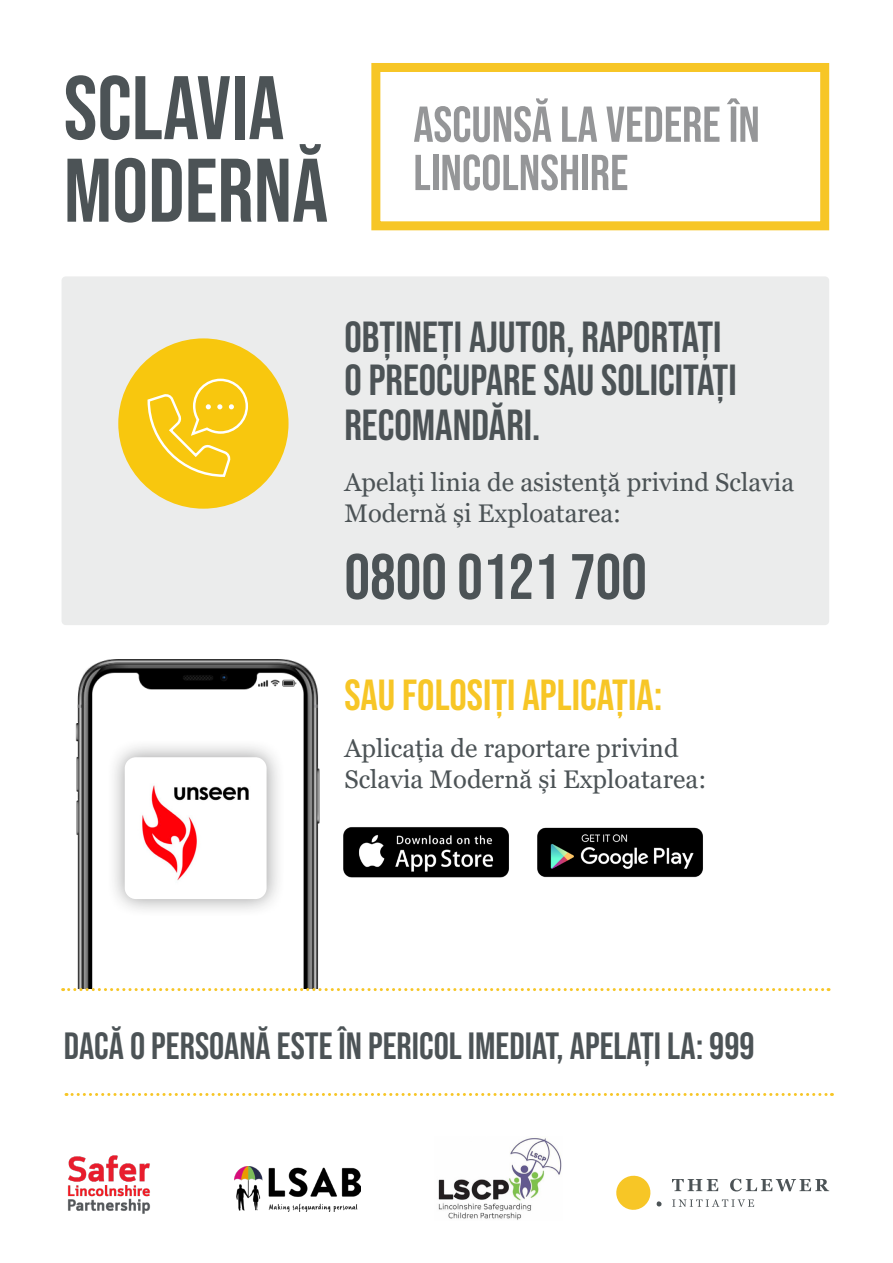
<style>
.page{position:relative;width:893px;height:1263px;background:#fff}
.page>*{position:absolute;margin:0;border:0;box-sizing:border-box;transform-origin:0 0}
.t1{font:90px/82.5px "Bebas Neue";color:#4c5356}
.t2{font:64.05px "Bebas Neue";color:#4c5356}
.t3{font:50.4px/48.3px "Bebas Neue";color:#959698}
.t4{font:43.5px/44.2px "Bebas Neue";color:#4c5356}
.t5{font:43.5px "Bebas Neue";color:#f7c626}
.t6{font:37.95px "Bebas Neue";color:#4c5356}
.t7{font:25.5px/31.3px "Georgia";color:#4c5356}
</style>
<div class="page">
<svg style="left:616px;top:1175px;width:46px;height:35px"></svg>
<svg style="left:672px;top:1179px;width:46px;height:12px"></svg>
<svg style="left:730px;top:1179px;width:99px;height:12px"></svg>
<svg style="left:672px;top:1199px;width:82px;height:8px"></svg>
<img style="left:234px;top:1167px;width:126px;height:44px">
<img style="left:67px;top:1155px;width:84px;height:59px">
<img style="left:438px;top:1137px;width:124px;height:83px">
<img style="left:75px;top:659px;width:245px;height:329px">
<div style="left:62px;top:276px;width:767px;height:349px;background:#ebecec;border-radius:4px"></div>
<div style="left:118px;top:338px;width:171px;height:171px;background:#f8c70e;border-radius:50%"></div>
<div style="left:371px;top:63px;width:458px;height:167px;border:9px solid #f7c626"></div>
<svg style="left:63px;top:988px;width:766px;height:3px"></svg>
<svg style="left:66px;top:1093px;width:766px;height:3px"></svg>
<img style="left:343px;top:827px;width:166px;height:51px">
<img style="left:537px;top:827px;width:166px;height:51px">
<svg style="left:147px;top:378px;width:101px;height:99px"></svg>
<div style="left:106px;top:738px;width:179px;height:180px;background:#1d1e1f;opacity:.45"></div>
<div style="left:125px;top:757px;width:142px;height:142px;background:#fff;border-radius:11px"></div>
<img style="left:142px;top:785px;width:107px;height:96px">
<p class="t1" style="left:64px;top:66px;width:266px">SCLAVIA<br>MODERNĂ</p>
<p class="t3" style="left:413px;top:100px;width:348px">ASCUNSĂ LA VEDERE ÎN<br>LINCOLNSHIRE</p>
<p class="t4" style="left:344px;top:314px;width:394px">OBȚINEȚI AJUTOR, RAPORTAȚI<br>O PREOCUPARE SAU SOLICITAȚI<br>RECOMANDĂRI.</p>
<p class="t7" style="left:344px;top:467px;width:451px">Apelați linia de asistență privind Sclavia<br>Modernă și Exploatarea:</p>
<p class="t2" style="left:344px;top:540px;width:304px">0800 0121 700</p>
<p class="t5" style="left:344px;top:670px;width:319px">SAU FOLOSIȚI APLICAȚIA:</p>
<p class="t7" style="left:344px;top:733px;width:363px">Aplicația de raportare privind<br>Sclavia Modernă și Exploatarea:</p>
<p class="t6" style="left:64px;top:1025px;width:692px">DACĂ O PERSOANĂ ESTE ÎN PERICOL IMEDIAT, APELAȚI LA: 999</p>
</div>
